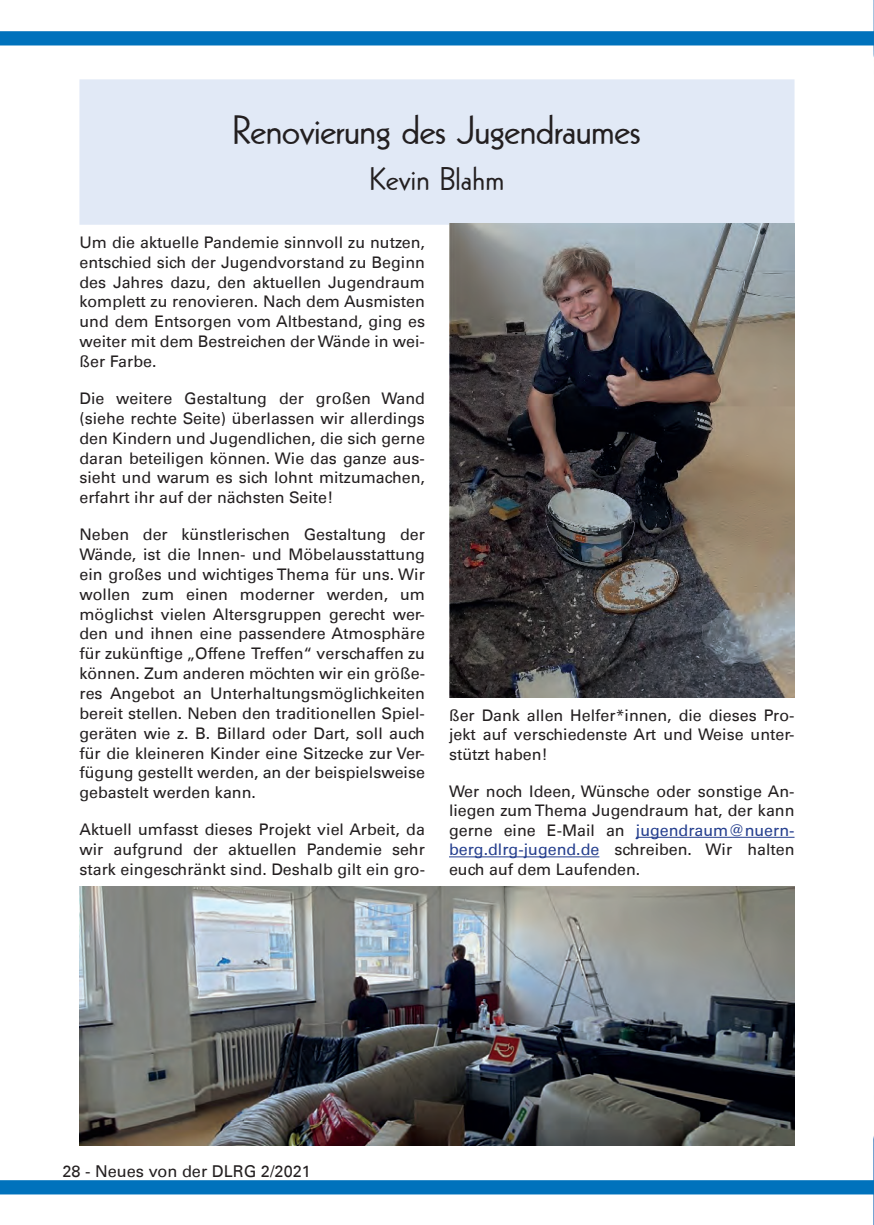
<style>
.page{position:relative;width:874px;height:1225px;background:#fff}
.page>*{position:absolute;margin:0;border:0;box-sizing:border-box;transform-origin:0 0}
.t1{font:700 40.8px "DLRG Jugend Titel Leicht";letter-spacing:-.02em;color:#231f20}
.t2{font:700 32.6px "DLRG Jugend Titel Leicht";color:#231f20}
.t3{font:16.4px "DLRG Univers";color:#231f20}
.t4{font:16px/19.8px "DLRG Univers";color:#231f20;text-align:justify}
.s1{color:#253f8e}
</style>
<div class="page">
<img style="left:873px;top:1136px;width:1px;height:89px">
<img style="left:873px;top:0;width:1px;height:57px">
<hr style="left:635px;top:837px;width:159px;height:1px;background:#253f8e">
<hr style="left:449px;top:856px;width:150px;height:1px;background:#253f8e">
<div style="left:0;top:31px;width:873px;height:14px;background:#0072bc"></div>
<div style="left:0;top:1180px;width:873px;height:14px;background:#0072bc"></div>
<div style="left:80px;top:80px;width:713px;height:144px;background:#e1e9f6"></div>
<div style="left:79px;top:79px;width:715px;height:146px;border:2px solid #e1e9f6"></div>
<img style="left:449px;top:223px;width:345px;height:475px">
<img style="left:79px;top:886px;width:715px;height:259px">
<h1 class="t1" style="left:232px;top:106px;width:410px">Renovierung des Jugendraumes</h1>
<h2 class="t2" style="left:369px;top:160px;width:136px">Kevin Blahm</h2>
<p class="t4" style="left:79px;top:232px;width:347px">Um die aktuelle Pandemie sinnvoll zu nutzen, entschied sich der Jugendvorstand zu Beginn des Jahres dazu, den aktuellen Jugendraum komplett zu renovieren. Nach dem Ausmisten und dem Entsorgen vom Altbestand, ging es weiter mit dem Bestreichen der Wände in wei&shy;ßer Farbe.</p>
<p class="t4" style="left:79px;top:388px;width:347px">Die weitere Gestaltung der großen Wand (siehe rechte Seite) überlassen wir allerdings den Kindern und Jugendlichen, die sich gerne daran beteiligen können. Wie das ganze aus&shy;sieht und warum es sich lohnt mitzumachen, erfahrt ihr auf der nächsten Seite!</p>
<p class="t4" style="left:79px;top:524px;width:347px">Neben der künstlerischen Gestaltung der Wände, ist die Innen- und Möbelausstattung ein großes und wichtiges Thema für uns. Wir wollen zum einen moderner werden, um möglichst vielen Altersgruppen gerecht wer&shy;den und ihnen eine passendere Atmosphäre für zukünftige „Offene Treffen“ verschaffen zu können. Zum anderen möchten wir ein größe&shy;res Angebot an Unterhaltungsmöglichkeiten bereit stellen. Neben den traditionellen Spiel&shy;geräten wie z. B. Billard oder Dart, soll auch für die kleineren Kinder eine Sitzecke zur Ver&shy;fügung gestellt werden, an der beispielsweise gebastelt werden kann.</p>
<p class="t4" style="left:79px;top:819px;width:347px">Aktuell umfasst dieses Projekt viel Arbeit, da wir aufgrund der aktuellen Pandemie sehr stark eingeschränkt sind. Deshalb gilt ein gro-</p>
<p class="t4" style="left:449px;top:705px;width:347px">ßer Dank allen Helfer*innen, die dieses Pro&shy;jekt auf verschiedenste Art und Weise unter&shy;stützt haben!</p>
<p class="t4" style="left:449px;top:781px;width:347px">Wer noch Ideen, Wünsche oder sonstige An&shy;liegen zum Thema Jugendraum hat, der kann gerne eine E-Mail an <span class="s1">jugendraum@nuern&shy;berg.dlrg-jugend.de</span> schreiben. Wir halten euch auf dem Laufenden.</p>
<p class="t3" style="left:62px;top:1161px;width:250px">28 - Neues von der DLRG 2/2021</p>
</div>
